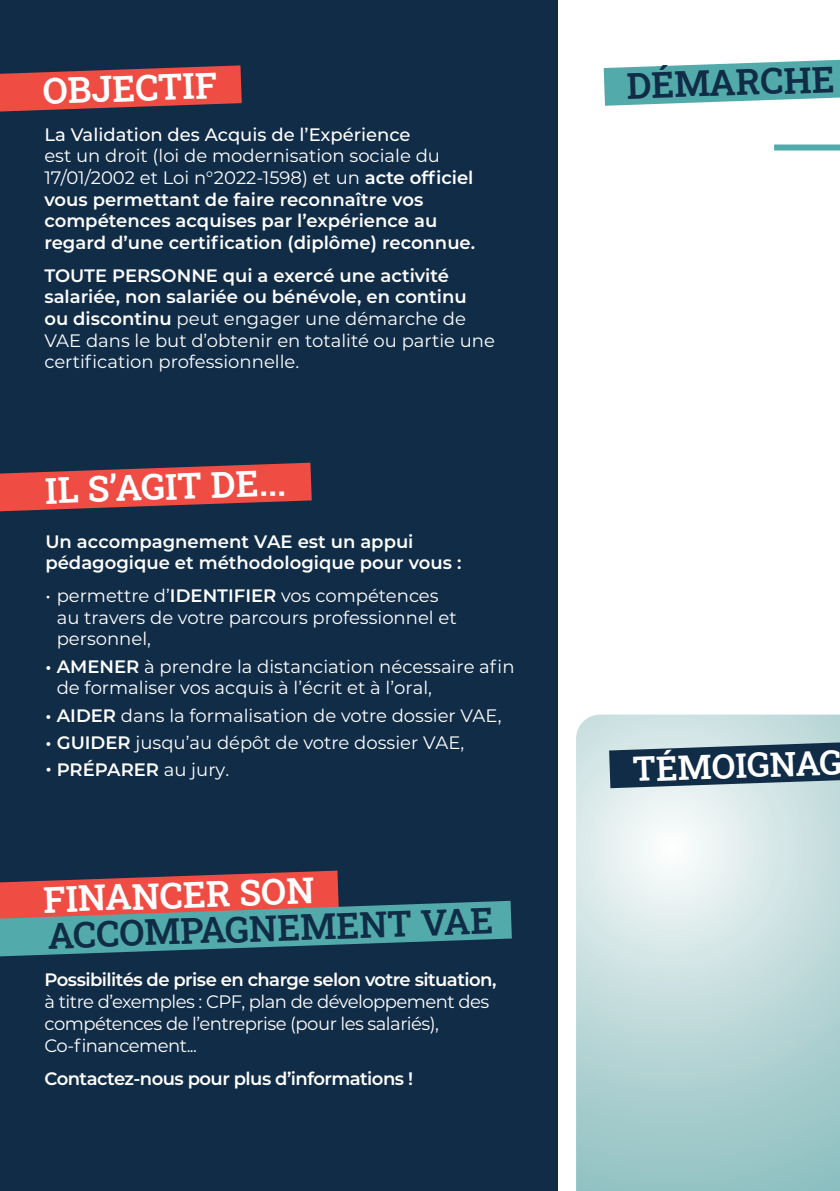
<style>
.page{position:relative;width:840px;height:1191px;background:#fff}
.page>*{position:absolute;margin:0;border:0;box-sizing:border-box;transform-origin:0 0}
.t1{font:600 36px "Roboto Slab";color:#fff}
.t2{font:600 36px "Roboto Slab";color:#102c47}
.t3{font:600 34px "Roboto Slab";color:#fff}
.PUCES{font:18px/21.6px "Montserrat";color:#fff}
.PUCES-2{font:600 18px/21.6px "Montserrat";color:#fff}
.PUCES-3{font:18px/22px "Montserrat";letter-spacing:-.03em;color:#fff}
.PUCES-4{font:600 18px "Montserrat";letter-spacing:-.03em;color:#fff}
.s1{font-weight:500}
.s2{font-weight:400}
.s3{font-weight:600}
</style>
<div class="page">
<div style="left:0;top:0;width:557px;height:1191px;background:#102c47"></div>
<svg style="left:576px;top:714px;width:263px;height:477px;background:#c2dbdc"></svg>
<svg style="left:0;top:65px;width:241px;height:47px"></svg>
<svg style="left:603px;top:60px;width:236px;height:46px"></svg>
<svg style="left:608px;top:742px;width:231px;height:46px;background:#344e64"></svg>
<svg style="left:0;top:463px;width:311px;height:48px"></svg>
<svg style="left:0;top:870px;width:511px;height:86px"></svg>
<svg style="left:774px;top:144px;width:65px;height:7px"></svg>
<p class="t1" style="left:42px;top:66px;width:176px;rotate:-2deg">OBJECTIF</p>
<p class="t2" style="left:625px;top:61px;width:209px;rotate:-2deg">DÉMARCHE</p>
<p class="PUCES-2" style="left:44px;top:123px;width:432px"><span class="s1">La Validation des Acquis de l’Expérience<br></span><span class="s2">est un droit (loi de modernisation sociale du 17/01/2002 et Loi n°2022-1598) et un</span> acte officiel vous permettant de faire reconnaître vos compétences acquises par l’expérience au regard d’une certification (diplôme) reconnue.</p>
<p class="PUCES" style="left:44px;top:264px;width:452px"><span class="s3">TOUTE PERSONNE qui a exercé une activité salariée, non salariée ou bénévole, en continu ou discontinu</span> peut engager une démarche de VAE dans le but d’obtenir en totalité ou partie une certification professionnelle.</p>
<p class="t1" style="left:44px;top:466px;width:242px;rotate:-2deg">IL S’AGIT DE...</p>
<p class="PUCES-2" style="left:45px;top:529px;width:417px">Un accompagnement VAE est un appui pédagogique et méthodologique pour vous :</p>
<p class="PUCES" style="left:57px;top:584px;width:401px;text-indent:-11px">• permettre d’<span class="s3">IDENTIFIER</span> vos compétences au travers de votre parcours professionnel et personnel,</p>
<p class="PUCES" style="left:57px;top:655px;width:459px;text-indent:-11px"><span class="s3">• AMENER</span> à prendre la distanciation nécessaire afin de formaliser vos acquis à l’écrit et à l’oral,</p>
<p class="PUCES" style="left:45px;top:703px;width:457px"><span class="s3">• AIDER</span> dans la formalisation de votre dossier VAE,</p>
<p class="PUCES" style="left:45px;top:731px;width:420px"><span class="s3">• GUIDER</span> jusqu’au dépôt de votre dossier VAE,</p>
<p class="PUCES-2" style="left:45px;top:758px;width:185px">• PRÉPARER <span class="s2">au jury.</span></p>
<p class="t1" style="left:43px;top:875px;width:272px;rotate:-2deg">FINANCER SON</p>
<p class="t2" style="left:47px;top:911px;width:447px;rotate:-2deg">ACCOMPAGNEMENT VAE</p>
<p class="PUCES-3" style="left:45px;top:968px;width:453px"><span class="s3">Possibilités de prise en charge selon votre situation, </span>à titre d’exemples : CPF, plan de développement des compétences de l’entreprise (pour les salariés),</p>
<p class="PUCES-3" style="left:45px;top:1034px;width:154px">Co-financement...</p>
<p class="PUCES-4" style="left:45px;top:1066px;width:370px">Contactez-nous pour plus d’informations !</p>
<p class="t3" style="left:631px;top:746px;width:211px;rotate:-2deg">TÉMOIGNAG</p>
</div>
